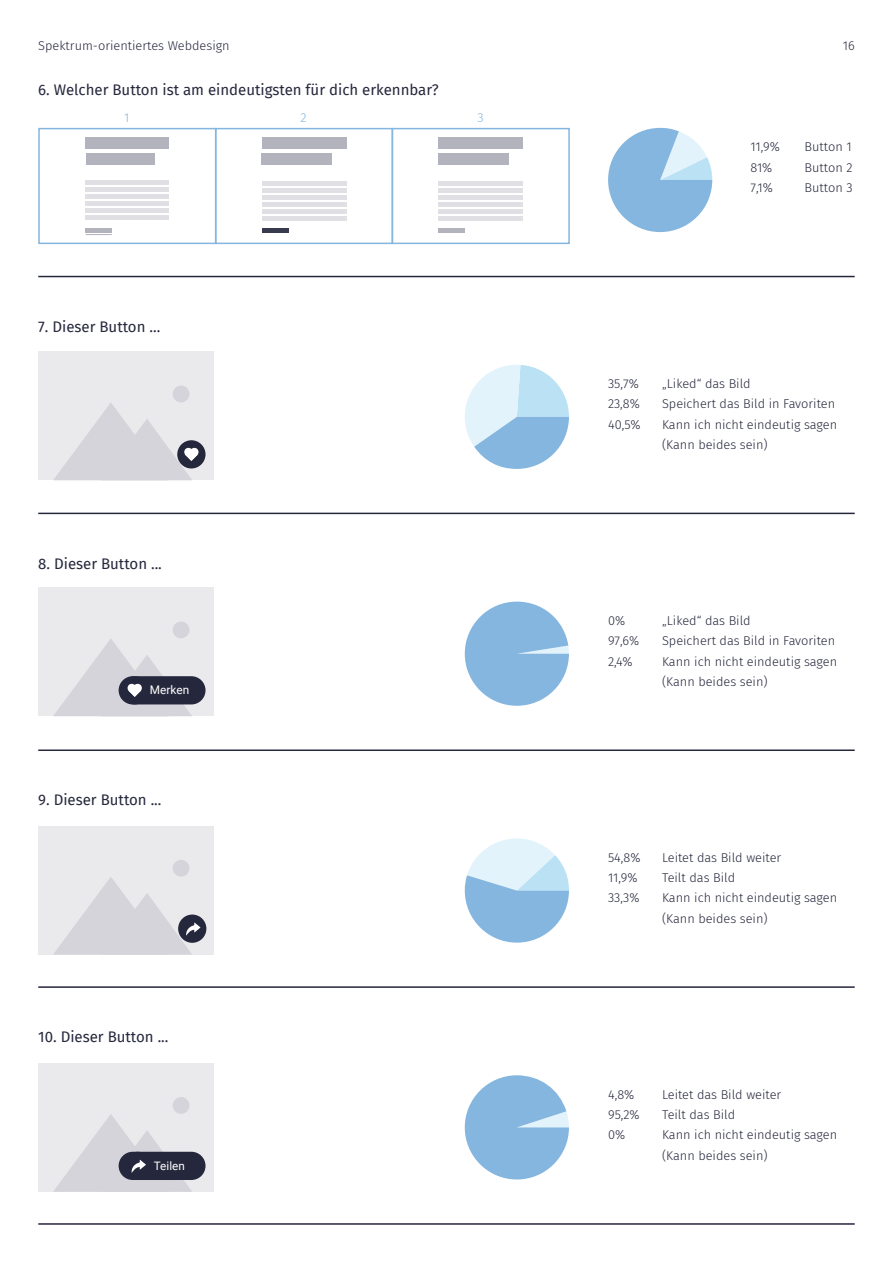
<style>
.page{position:relative;width:893px;height:1263px;background:#fff}
.page>*{position:absolute;margin:0;border:0;box-sizing:border-box;transform-origin:0 0}
.t1{font:15px "Fira Sans";color:#25273c}
.t2{font:300 12.75px/20.2px "Fira Sans";color:#25273c}
.t3{font:300 12.75px "Fira Sans";color:#84b6df}
.t4{font:11.85px "Roboto";letter-spacing:.005em;color:#fff}
.t5{font:11.7px "Roboto";letter-spacing:.005em;color:#fff}
</style>
<div class="page">
<hr style="left:38px;top:276px;width:817px;height:1px;background:#25273c">
<hr style="left:38px;top:513px;width:817px;height:1px;background:#25273c">
<hr style="left:38px;top:749px;width:817px;height:2px;background:#25273c">
<hr style="left:38px;top:986px;width:817px;height:2px;background:#25273c">
<hr style="left:38px;top:1223px;width:817px;height:2px;background:#25273c">
<hr style="left:86px;top:181px;width:83px;height:4px;background:#dfdfe4">
<hr style="left:86px;top:208px;width:83px;height:4px;background:#dfdfe4">
<div style="left:86px;top:194px;width:83px;height:5px;background:#dfdfe4"></div>
<div style="left:86px;top:187px;width:83px;height:5px;background:#dfdfe4"></div>
<hr style="left:86px;top:215px;width:83px;height:4px;background:#dfdfe4">
<div style="left:86px;top:228px;width:26px;height:5px;background:#b2b3bc"></div>
<div style="left:86px;top:201px;width:83px;height:5px;background:#dfdfe4"></div>
<div style="left:86px;top:137px;width:83px;height:11px;background:#b2b3bc"></div>
<div style="left:86px;top:153px;width:68px;height:11px;background:#b2b3bc"></div>
<svg style="left:86px;top:234px;width:26px;height:1px"></svg>
<hr style="left:262px;top:182px;width:85px;height:4px;background:#dfdfe4">
<div style="left:262px;top:209px;width:85px;height:5px;background:#dfdfe4"></div>
<hr style="left:262px;top:196px;width:85px;height:4px;background:#dfdfe4">
<hr style="left:262px;top:189px;width:85px;height:4px;background:#dfdfe4">
<div style="left:262px;top:216px;width:85px;height:5px;background:#dfdfe4"></div>
<div style="left:262px;top:228px;width:27px;height:5px;background:#383a4e"></div>
<hr style="left:262px;top:203px;width:85px;height:4px;background:#dfdfe4">
<div style="left:262px;top:137px;width:85px;height:12px;background:#b2b3bc"></div>
<div style="left:262px;top:153px;width:70px;height:12px;background:#b2b3bc"></div>
<hr style="left:438px;top:182px;width:85px;height:4px;background:#dfdfe4">
<div style="left:438px;top:209px;width:85px;height:5px;background:#dfdfe4"></div>
<hr style="left:438px;top:196px;width:85px;height:4px;background:#dfdfe4">
<hr style="left:438px;top:189px;width:85px;height:4px;background:#dfdfe4">
<div style="left:438px;top:216px;width:85px;height:5px;background:#dfdfe4"></div>
<div style="left:438px;top:228px;width:27px;height:5px;background:#b2b3bc"></div>
<hr style="left:438px;top:203px;width:85px;height:4px;background:#dfdfe4">
<div style="left:438px;top:137px;width:85px;height:12px;background:#b2b3bc"></div>
<div style="left:438px;top:153px;width:70px;height:12px;background:#b2b3bc"></div>
<div style="left:38px;top:128px;width:178px;height:116px;border:2px solid #84b6df"></div>
<div style="left:215px;top:128px;width:178px;height:116px;border:2px solid #84b6df"></div>
<div style="left:392px;top:128px;width:178px;height:116px;border:2px solid #84b6df"></div>
<div style="left:38px;top:351px;width:176px;height:129px;background:#eaeaed"></div>
<div style="left:173px;top:386px;width:16px;height:16px;background:#d4d4da;border-radius:50%"></div>
<div style="left:177px;top:440px;width:29px;height:28px;background:#25273c;border-radius:50%"></div>
<svg style="left:54px;top:403px;width:145px;height:77px"></svg>
<div style="left:38px;top:587px;width:176px;height:129px;background:#eaeaed"></div>
<div style="left:173px;top:621px;width:16px;height:17px;background:#d4d4da;border-radius:50%"></div>
<div style="left:119px;top:676px;width:87px;height:28px;background:#25273c;border-radius:14px"></div>
<svg style="left:54px;top:639px;width:138px;height:77px"></svg>
<div style="left:38px;top:826px;width:176px;height:128px;background:#eaeaed"></div>
<div style="left:173px;top:860px;width:16px;height:17px;background:#d4d4da;border-radius:50%"></div>
<div style="left:178px;top:914px;width:28px;height:29px;background:#25273c;border-radius:50%"></div>
<svg style="left:54px;top:877px;width:146px;height:77px"></svg>
<div style="left:38px;top:1063px;width:176px;height:129px;background:#eaeaed"></div>
<div style="left:173px;top:1097px;width:16px;height:17px;background:#d4d4da;border-radius:50%"></div>
<div style="left:119px;top:1152px;width:87px;height:28px;background:#25273c;border-radius:14px"></div>
<svg style="left:53px;top:1114px;width:139px;height:78px"></svg>
<svg style="left:608px;top:128px;width:104px;height:104px"></svg>
<svg style="left:465px;top:365px;width:104px;height:104px"></svg>
<svg style="left:465px;top:602px;width:104px;height:104px"></svg>
<svg style="left:465px;top:838px;width:104px;height:105px"></svg>
<svg style="left:465px;top:1075px;width:104px;height:104px"></svg>
<p class="t2" style="left:38px;top:36px;width:193px">Spektrum-orientiertes Webdesign</p>
<p class="t2" style="left:843px;top:36px;width:13px">16</p>
<p class="t1" style="left:38px;top:78px;width:402px">6. Welcher Button ist am eindeutigsten für dich erkennbar?</p>
<p class="t3" style="left:124px;top:109px;width:7px">1</p>
<p class="t3" style="left:301px;top:109px;width:8px">2</p>
<p class="t3" style="left:477px;top:109px;width:8px">3</p>
<p class="t1" style="left:38px;top:315px;width:124px">7. Dieser Button ...</p>
<p class="t1" style="left:38px;top:552px;width:125px">8. Dieser Button ...</p>
<p class="t4" style="left:150px;top:682px;width:41px">Merken</p>
<p class="t1" style="left:38px;top:789px;width:125px">9. Dieser Button ...</p>
<p class="t1" style="left:38px;top:1026px;width:132px">10. Dieser Button ...</p>
<p class="t5" style="left:154px;top:1157px;width:33px">Teilen</p>
<p class="t2" style="left:750px;top:137px;width:31px">11,9%</p>
<p class="t2" style="left:804px;top:137px;width:49px">Button 1</p>
<p class="t2" style="left:750px;top:157px;width:23px">81%</p>
<p class="t2" style="left:804px;top:157px;width:49px">Button 2</p>
<p class="t2" style="left:750px;top:177px;width:24px">7,1%</p>
<p class="t2" style="left:804px;top:177px;width:50px">Button 3</p>
<p class="t2" style="left:608px;top:374px;width:32px">35,7%</p>
<p class="t2" style="left:662px;top:374px;width:90px">„Liked“ das Bild</p>
<p class="t2" style="left:608px;top:394px;width:33px">23,8%</p>
<p class="t2" style="left:662px;top:394px;width:175px">Speichert das Bild in Favoriten</p>
<p class="t2" style="left:608px;top:414px;width:34px">40,5%</p>
<p class="t2" style="left:662px;top:414px;width:177px">Kann ich nicht eindeutig sagen (Kann beides sein)</p>
<p class="t2" style="left:608px;top:610px;width:19px">0%</p>
<p class="t2" style="left:662px;top:610px;width:90px">„Liked“ das Bild</p>
<p class="t2" style="left:608px;top:631px;width:33px">97,6%</p>
<p class="t2" style="left:662px;top:631px;width:175px">Speichert das Bild in Favoriten</p>
<p class="t2" style="left:608px;top:651px;width:26px">2,4%</p>
<p class="t2" style="left:662px;top:651px;width:177px">Kann ich nicht eindeutig sagen (Kann beides sein)</p>
<p class="t2" style="left:608px;top:847px;width:34px">54,8%</p>
<p class="t2" style="left:662px;top:847px;width:121px">Leitet das Bild weiter</p>
<p class="t2" style="left:608px;top:867px;width:31px">11,9%</p>
<p class="t2" style="left:662px;top:867px;width:75px">Teilt das Bild</p>
<p class="t2" style="left:608px;top:888px;width:33px">33,3%</p>
<p class="t2" style="left:662px;top:888px;width:177px">Kann ich nicht eindeutig sagen (Kann beides sein)</p>
<p class="t2" style="left:608px;top:1084px;width:28px">4,8%</p>
<p class="t2" style="left:662px;top:1084px;width:121px">Leitet das Bild weiter</p>
<p class="t2" style="left:608px;top:1104px;width:33px">95,2%</p>
<p class="t2" style="left:662px;top:1104px;width:75px">Teilt das Bild</p>
<p class="t2" style="left:608px;top:1125px;width:19px">0%</p>
<p class="t2" style="left:662px;top:1125px;width:177px">Kann ich nicht eindeutig sagen (Kann beides sein)</p>
</div>
